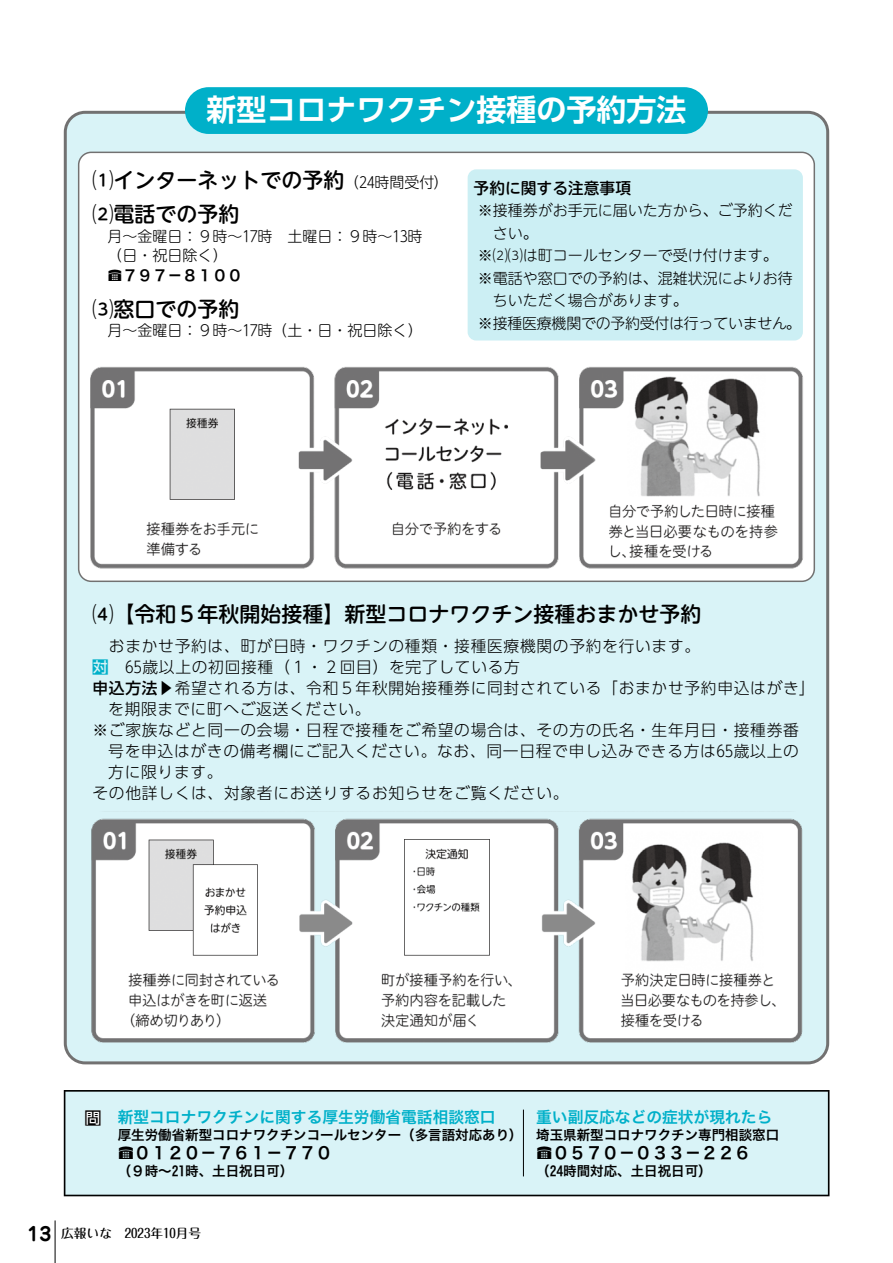
<style>
.page{position:relative;width:893px;height:1263px;background:#fff}
.page>*{position:absolute;margin:0;border:0;box-sizing:border-box;transform-origin:0 0}
.t1{font:700 30px "UD Shin Go Pro De";color:#fff}
.t2{font:500 21px/34.5px "UD Shin M Go Pro";color:#000}
.t3{font:16.5px "Hira Kaku Std W6";color:#000}
.t4{font:300 15.75px "UD Shin Go Pro";letter-spacing:.045em;color:#000}
.t5{font:15.75px "Hira Kaku Std W6";color:#00b0c9}
.t6{font:500 15.75px "UD Shin M Go Pro";color:#000}
.t7{font:300 15px/19.5px "UD Shin M Go Pro";color:#000}
.t8{font:300 15px "UD Shin M Go Pro";letter-spacing:-.02em;color:#000}
.t9{font:15px "Hira Kaku Std W6";color:#000}
.t10{font:13.5px "Hira Kaku Std W6";color:#000}
.t11{font:500 12.75px "Maru Fo Pro";color:#000}
.s1{font-weight:300;font-size:15px}
.s2{font-family:"BLS Gaiji X Rml"}
.s3{font-family:"ina kigo 2018";font-weight:400;color:#00b0c9}
.s4{font-weight:500}
.s5{font-family:"ina kigo 2018";color:#fff}
.s6{font-family:"ina kigo 2018";color:#000}
.s7{font-family:"Jun 501 Pro";font-weight:700;font-size:18.75px}
</style>
<div class="page">
<div style="left:64px;top:111px;width:765px;height:953px;background:#d9f3f7"></div>
<div style="left:64px;top:1090px;width:765px;height:106px;background:#d9f3f7"></div>
<hr style="left:523px;top:1109px;width:1px;height:67px;background:#000">
<div style="left:185px;top:87px;width:523px;height:47px;background:#00b0c9;border-radius:24px"></div>
<div style="left:79px;top:152px;width:735px;height:429px;background:#fff;border-radius:13px"></div>
<div style="left:468px;top:169px;width:335px;height:171px;background:#cceff4;border-radius:9px"></div>
<img style="left:85px;top:811px;width:724px;height:237px">
<img style="left:90px;top:364px;width:724px;height:208px">
<hr style="left:55px;top:1220px;width:1px;height:43px;background:#000">
<h1 class="t1" style="left:206px;top:85px;width:481px">新型コロナワクチン接種の予約方法</h1>
<h2 class="t2" style="left:92px;top:162px;width:357px">⑴インターネットでの予約<span class="s1">（24時間受付）<br></span>⑵電話での予約</h2>
<p class="t7" style="left:92px;top:226px;width:331px">　月～金曜日：９時～17時　土曜日：９時～13時　（日・祝日除く）</p>
<p class="t9" style="left:92px;top:264px;width:152px"><span class="s2">　蕕</span>７９７－８１００</p>
<h2 class="t2" style="left:92px;top:291px;width:149px">⑶窓口での予約</h2>
<p class="t7" style="left:92px;top:320px;width:331px">　月～金曜日：９時～17時（土・日・祝日除く）</p>
<p class="t6" style="left:474px;top:175px;width:159px">予約に関する注意事項</p>
<p class="t7" style="left:478px;top:200px;width:317px">※接種券がお手元に届いた方から、ご予約くだ</p>
<p class="t7" style="left:493px;top:222px;width:46px">さい。</p>
<p class="t7" style="left:478px;top:245px;width:302px">※⑵⑶は町コールセンターで受け付けます。</p>
<p class="t7" style="left:478px;top:267px;width:317px">※電話や窓口での予約は、混雑状況によりお待</p>
<p class="t7" style="left:493px;top:290px;width:196px">ちいただく場合があります。</p>
<p class="t8" style="left:478px;top:311px;width:324px">※接種医療機関での予約受付は行っていません。</p>
<h2 class="t2" style="left:92px;top:596px;width:610px">⑷【令和５年秋開始接種】新型コロナワクチン接種おまかせ予約</h2>
<p class="t4" style="left:92px;top:633px;width:609px">　おまかせ予約は、町が日時・ワクチンの種類・接種医療機関の予約を行います。</p>
<p class="t4" style="left:92px;top:654px;width:429px"><span class="s3">対</span> 65歳以上の初回接種（１・２回目）を完了している方</p>
<p class="t4" style="left:92px;top:675px;width:724px"><span class="s4">申込方法▶</span>希望される方は、令和５年秋開始接種券に同封されている「おまかせ予約申込はがき」</p>
<p class="t4" style="left:108px;top:696px;width:264px">を期限までに町へご返送ください。</p>
<p class="t4" style="left:92px;top:717px;width:708px">※ご家族などと同一の会場・日程で接種をご希望の場合は、その方の氏名・生年月日・接種券番</p>
<p class="t4" style="left:108px;top:738px;width:692px">号を申込はがきの備考欄にご記入ください。なお、同一日程で申し込みできる方は65歳以上の</p>
<p class="t4" style="left:108px;top:759px;width:116px">方に限ります。</p>
<p class="t4" style="left:92px;top:780px;width:478px">その他詳しくは、対象者にお送りするお知らせをご覧ください。</p>
<p class="t5" style="left:85px;top:1105px;width:412px"><span class="s5">■</span><span class="s6">問</span> 新型コロナワクチンに関する厚生労働省電話相談窓口</p>
<p class="t10" style="left:118px;top:1124px;width:406px">厚生労働省新型コロナワクチンコールセンター（多言語対応あり）</p>
<p class="t3" style="left:118px;top:1140px;width:216px"><span class="s2">蕕</span>０１２０－７６１－７７０</p>
<p class="t10" style="left:118px;top:1160px;width:177px">（９時～21時、土日祝日可）</p>
<p class="t11" style="left:28px;top:1223px;width:175px"><span class="s7">13</span> 広報いな　2023年10月号</p>
<p class="t5" style="left:536px;top:1105px;width:238px">重い副反応などの症状が現れたら</p>
<p class="t10" style="left:536px;top:1124px;width:244px">埼玉県新型コロナワクチン専門相談窓口</p>
<p class="t3" style="left:536px;top:1140px;width:216px"><span class="s2">蕕</span>０５７０－０３３－２２６</p>
<p class="t10" style="left:536px;top:1160px;width:177px">（24時間対応、土日祝日可）</p>
</div>
